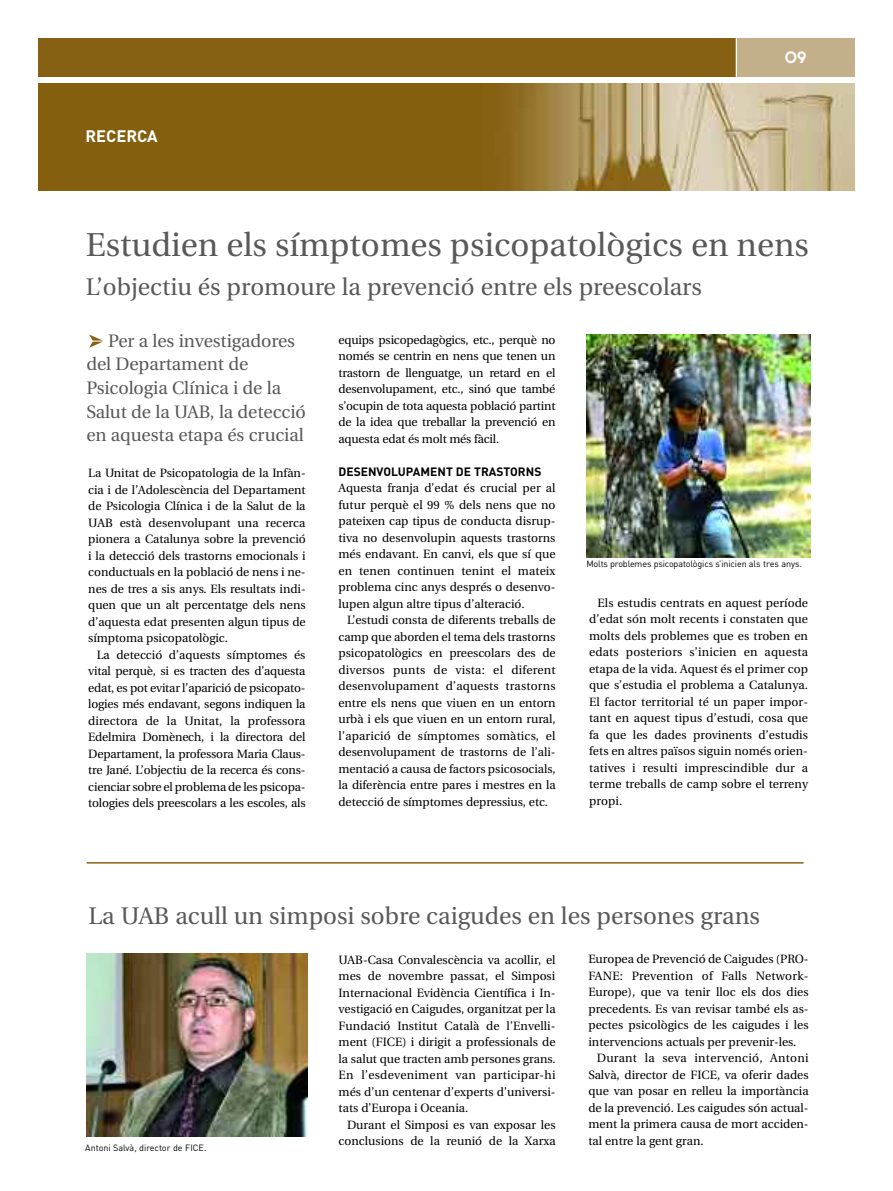
<style>
.page{position:relative;width:893px;height:1191px;background:#fff}
.page>*{position:absolute;margin:0;border:0;box-sizing:border-box;transform-origin:0 0}
.t1{font:33px "Utopia";color:#595959}
.t2{font:24px "Utopia";color:#595959}
.t3{font:18px/23.5px "Utopia";letter-spacing:-.005em;color:#595959}
.t4{font:700 16.5px "DIN";color:#fff}
.t5{font:16.5px "Chalet New York Nineteen Seventy";color:#fff}
.t6{font:12px/16.5px "Utopia";color:#000;text-align:justify}
.t7{font:700 12px "DIN";color:#000}
.t8{font:9px "DIN";letter-spacing:-.015em;color:#000}
</style>
<div class="page">
<img style="left:39px;top:84px;width:816px;height:106px">
<img style="left:587px;top:334px;width:223px;height:224px">
<div style="left:38px;top:38px;width:817px;height:39px;background:#866114"></div>
<div style="left:736px;top:38px;width:119px;height:39px;background:#c3b08a"></div>
<hr style="left:736px;top:38px;width:1px;height:39px;background:#fff">
<img style="left:89px;top:334px;width:14px;height:14px">
<hr style="left:87px;top:862px;width:716px;height:1px;background:#866114">
<img style="left:87px;top:953px;width:220px;height:183px">
<h3 class="t4" style="left:85px;top:127px;width:74px">RECERCA</h3>
<h3 class="t5" style="left:785px;top:48px;width:23px">09</h3>
<h1 class="t1" style="left:86px;top:232px;width:725px">Estudien els símptomes psicopatològics en nens</h1>
<h2 class="t2" style="left:86px;top:277px;width:618px">L’objectiu és promoure la prevenció entre els preescolars</h2>
<h3 class="t3" style="left:86px;top:330px;width:221px;text-indent:22px">Per a les investigadores del Departament de<br>Psicologia Clínica i de la<br>Salut de la UAB, la detecció en aquesta etapa és crucial</h3>
<p class="t6" style="left:88px;top:466px;width:219px">La Unitat de Psicopatologia de la Infàn&shy;cia i de l’Adolescència del Departament de Psicologia Clínica i de la Salut de la UAB està desenvolupant una recerca pionera a Catalunya sobre la prevenció i la detecció dels trastorns emocionals i conductuals en la població de nens i ne&shy;nes de tres a sis anys. Els resultats indi&shy;quen que un alt percentatge dels nens d’aquesta edat presenten algun tipus de símptoma psicopatològic.</p>
<p class="t6" style="left:88px;top:647px;width:219px;text-indent:9px">La detecció d’aquests símptomes és vital perquè, si es tracten des d’aquesta edat, es pot evitar l’aparició de psicopato&shy;logies més endavant, segons indiquen la directora de la Unitat, la professora Edelmira Domènech, i la directora del Departament, la professora Maria Claus&shy;tre Jané. L’objectiu de la recerca és cons&shy;cienciar sobre el problema de les psicopa&shy;tologies dels preescolars a les escoles, als</p>
<p class="t6" style="left:338px;top:332px;width:218px">equips psicopedagògics, etc., perquè no només se centrin en nens que tenen un trastorn de llenguatge, un retard en el desenvolupament, etc., sinó que també s’ocupin de tota aquesta població partint de la idea que treballar la prevenció en aquesta edat és molt més fàcil.</p>
<p class="t7" style="left:338px;top:465px;width:204px">DESENVOLUPAMENT DE TRASTORNS</p>
<p class="t6" style="left:338px;top:481px;width:219px">Aquesta franja d’edat és crucial per al futur perquè el 99 % dels nens que no pateixen cap tipus de conducta disrup&shy;tiva no desenvolupin aquests trastorns més endavant. En canvi, els que sí que en tenen continuen tenint el mateix problema cinc anys després o desenvo&shy;lupen algun altre tipus d’alteració.</p>
<p class="t6" style="left:338px;top:613px;width:219px;text-indent:9px">L’estudi consta de diferents treballs de camp que aborden el tema dels trastorns psicopatològics en preescolars des de diversos punts de vista: el diferent desenvolupament d’aquests trastorns entre els nens que viuen en un entorn urbà i els que viuen en un entorn rural, l’aparició de símptomes somàtics, el desenvolupament de trastorns de l’ali&shy;mentació a causa de factors psicosocials, la diferència entre pares i mestres en la detecció de símptomes depressius, etc.</p>
<p class="t8" style="left:586px;top:559px;width:217px">Molts problemes psicopatològics s’inicien als tres anys.</p>
<p class="t6" style="left:589px;top:595px;width:221px;text-indent:9px">Els estudis centrats en aquest període d’edat són molt recents i constaten que molts dels problemes que es troben en edats posteriors s’inicien en aquesta etapa de la vida. Aquest és el primer cop que s’estudia el problema a Catalunya.<br>El factor territorial té un paper impor&shy;tant en aquest tipus d’estudi, cosa que fa que les dades provinents d’estudis fets en altres països siguin només orien&shy;tatives i resulti imprescindible dur a terme treballs de camp sobre el terreny propi.</p>
<h2 class="t2" style="left:89px;top:906px;width:673px">La UAB acull un simposi sobre caigudes en les persones grans</h2>
<p class="t6" style="left:339px;top:952px;width:218px">UAB-Casa Convalescència va acollir, el mes de novembre passat, el Simposi Internacional Evidència Científica i In&shy;vestigació en Caigudes, organitzat per la Fundació Institut Català de l’Envelli&shy;ment (FICE) i dirigit a professionals de la salut que tracten amb persones grans.<br>En l’esdeveniment van participar-hi més d’un centenar d’experts d’universi&shy;tats d’Europa i Oceania.</p>
<p class="t6" style="left:339px;top:1117px;width:218px;text-align:right">Durant el Simposi es van exposar les conclusions de la reunió de la Xarxa</p>
<p class="t6" style="left:588px;top:951px;width:222px">Europea de Prevenció de Caigudes (PRO-FANE: Prevention of Falls Network-Europe), que va tenir lloc els dos dies precedents. Es van revisar també els as&shy;pectes psicològics de les caigudes i les intervencions actuals per prevenir-les.</p>
<p class="t6" style="left:588px;top:1050px;width:222px;text-indent:9px">Durant la seva intervenció, Antoni Salvà, director de FICE, va oferir dades que van posar en relleu la importància de la prevenció. Les caigudes són actual&shy;ment la primera causa de mort acciden&shy;tal entre la gent gran.</p>
<p class="t8" style="left:85px;top:1142px;width:123px">Antoni Salvà, director de FICE.</p>
</div>
